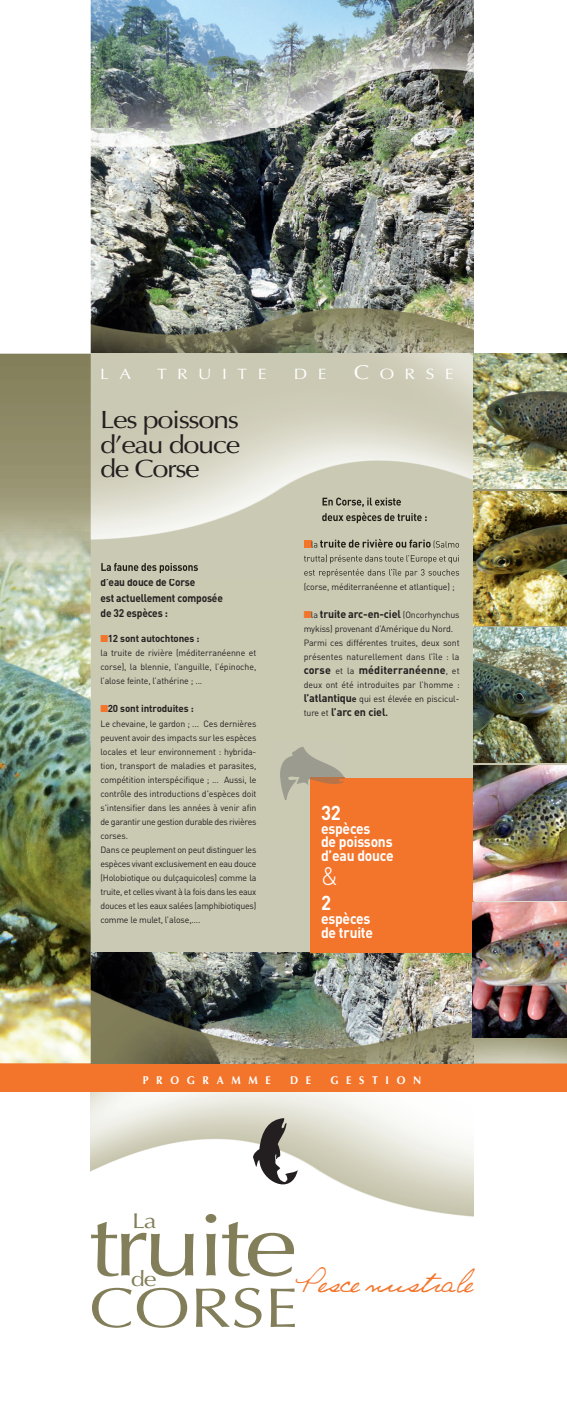
<style>
.page{position:relative;width:567px;height:1418px;background:#fff}
.page>*{position:absolute;margin:0;border:0;box-sizing:border-box;transform-origin:0 0}
.t1{font:87.65px "Optima";letter-spacing:-.05em;color:#827e59;scale:1.21 1}
.t2{font:55.8px "Optima";color:#827e59;scale:1.21 1}
.t3{font:30px "GINETTE";color:#f3752c;scale:1.13 1}
.t4{font:25px/24.5px "Optima";letter-spacing:-.05em;color:#231f20;text-align:justify;scale:1.16 1}
.t5{font:300 25px "DIN";color:#fff;scale:.92 1}
.t6{font:21.4px "Optima";color:#827e59;scale:1.21 1}
.t7{font:21.2px "Optima";color:#827e59;scale:1.21 1}
.t8{font:700 20px "DIN";color:#fff;scale:.92 1}
.t9{font:700 15px/13.5px "DIN";letter-spacing:-.015em;color:#fff;scale:.92 1}
.t10{font:15px "Optima";letter-spacing:.6em;color:#fff;scale:1.16 1}
.t11{font:700 11.25px "Optima";letter-spacing:.735em;color:#fff;scale:.93 1}
.t12{font:700 11px/15.5px "DIN";letter-spacing:-.015em;color:#231f20;scale:.92 1}
.t13{font:700 11px "DIN";letter-spacing:-.015em;color:#231f20}
.t14{font:700 11px "DIN";letter-spacing:.01em;color:#231f20}
.t15{font:700 10px "DIN";letter-spacing:-.01em;color:#231f20}
.t16{font:9px/14px "DIN";letter-spacing:-.01em;color:#231f20}
.s1{font-size:20px}
.s2{color:#f3752c}
.s3{font-weight:400;font-size:9px}
.s4{font-weight:700;font-size:11px}
.s5{font-weight:700}
.s6{font-size:9px}
</style>
<div class="page">
<div style="left:91px;top:0;width:382px;height:1062px;background:#cac9b2"></div>
<img style="left:91px;top:1091px;width:382px;height:126px">
<img style="left:91px;top:0;width:382px;height:578px">
<img style="left:473px;top:129px;width:1px;height:96px">
<div style="left:0;top:1063px;width:567px;height:28px;background:#f3752c"></div>
<img style="left:92px;top:900px;width:475px;height:163px">
<img style="left:92px;top:1062px;width:381px;height:1px">
<div style="left:310px;top:778px;width:163px;height:174px;background:#f3752c"></div>
<img style="left:322px;top:497px;width:79px;height:10px">
<img style="left:322px;top:512px;width:67px;height:11px">
<svg style="left:304px;top:540px;width:13px;height:7px"></svg>
<img style="left:320px;top:539px;width:86px;height:8px">
<img style="left:434px;top:540px;width:25px;height:8px">
<img style="left:304px;top:554px;width:54px;height:9px">
<img style="left:304px;top:569px;width:55px;height:8px">
<img style="left:101px;top:563px;width:68px;height:10px">
<img style="left:0;top:354px;width:91px;height:709px">
<img style="left:91px;top:952px;width:1px;height:110px">
<img style="left:91px;top:0;width:1px;height:225px">
<img style="left:473px;top:628px;width:94px;height:134px">
<img style="left:473px;top:765px;width:94px;height:135px">
<img style="left:473px;top:902px;width:93px;height:135px">
<img style="left:473px;top:353px;width:94px;height:135px">
<img style="left:473px;top:491px;width:94px;height:134px">
<svg style="left:253px;top:1118px;width:45px;height:69px"></svg>
<img style="left:280px;top:747px;width:65px;height:52px">
<h3 class="t10" style="left:100px;top:368px;width:28px">L A</h3>
<h3 class="t10" style="left:157px;top:368px;width:96px">TRUITE</h3>
<h3 class="t10" style="left:294px;top:368px;width:30px">D E</h3>
<h3 class="t10" style="left:354px;top:368px;width:88px"><span class="s1">C</span>ORSE</h3>
<h3 class="t4" style="left:100px;top:410px;width:122px">Les poissons d’eau douce de Corse</h3>
<p class="t12" style="left:100px;top:575px;width:135px">d’eau douce de Corse<br>est actuellement composée de 32 espèces :</p>
<p class="t15" style="left:100px;top:633px;width:101px"><span class="s2">■</span>12 sont autochtones :</p>
<p class="t16" style="left:100px;top:646px;width:157px;text-align:justify">la truite de rivière (méditerranéenne et corse), la blennie, l’anguille, l’épinoche, l’alose feinte, l’athérine ; ...</p>
<p class="t15" style="left:100px;top:703px;width:95px"><span class="s2">■</span>20 sont introduites :</p>
<p class="t16" style="left:100px;top:716px;width:157px">Le chevaine, le gardon ; ... Ces dernières peuvent avoir des impacts sur les espèces locales et leur environnement : hybrida&shy;tion, transport de maladies et parasites, compétition interspécifique ; ... Aussi, le contrôle des introductions d'espèces doit s'intensifier dans les années à venir afin de garantir une gestion durable des rivières corses.<br>Dans ce peuplement on peut distinguer les espèces vivant exclusivement en eau douce (Holobiotique ou dulçaquicoles) comme la truite, et celles vivant à la fois dans les eaux douces et les eaux salées (amphibiotiques) comme le mulet, l’alose,….</p>
<p class="t16" style="left:304px;top:579px;width:152px">(corse, méditerranéenne et atlantique) ;</p>
<p class="t13" style="left:304px;top:607px;width:157px"><span class="s2">■</span><span class="s3">la</span> truite arc-en-ciel <span class="s3">(Oncorhynchus</span></p>
<p class="t16" style="left:304px;top:621px;width:157px">mykiss) provenant d’Amérique du Nord.<br>Parmi ces différentes truites, deux sont présentes naturellement dans l’île : la</p>
<p class="t14" style="left:304px;top:663px;width:157px">corse <span class="s3">et la</span> méditerranéenne<span class="s3">, et</span></p>
<p class="t16" style="left:304px;top:677px;width:157px">deux ont été introduites par l’homme : <span class="s4">l’atlantiqu</span><span class="s5">e</span> qui est élevée en piscicul-</p>
<p class="t13" style="left:304px;top:705px;width:86px"><span class="s3">ture et</span> l’arc en ciel<span class="s6">.</span></p>
<h3 class="t8" style="left:321px;top:801px;width:23px">32</h3>
<h3 class="t9" style="left:321px;top:822px;width:80px">espèces<br>de poissons d’eau douce</h3>
<h3 class="t5" style="left:321px;top:861px;width:20px">&amp;</h3>
<h3 class="t8" style="left:321px;top:890px;width:12px">2</h3>
<h3 class="t9" style="left:321px;top:911px;width:58px;line-height:14px">espèces de truite</h3>
<p class="t11" style="left:143px;top:1075px;width:139px">PROGRAMME</p>
<p class="t11" style="left:290px;top:1075px;width:24px">D E</p>
<p class="t11" style="left:330px;top:1075px;width:99px">GESTION</p>
<h3 class="t6" style="left:132px;top:1212px;width:22px">La</h3>
<h1 class="t1" style="left:89px;top:1209px;width:173px">truite</h1>
<h3 class="t3" style="left:296px;top:1263px;width:158px">Pesce nustrale</h3>
<h3 class="t7" style="left:131px;top:1269px;width:23px">de</h3>
<h2 class="t2" style="left:89px;top:1284px;width:174px">CORSE</h2>
</div>
